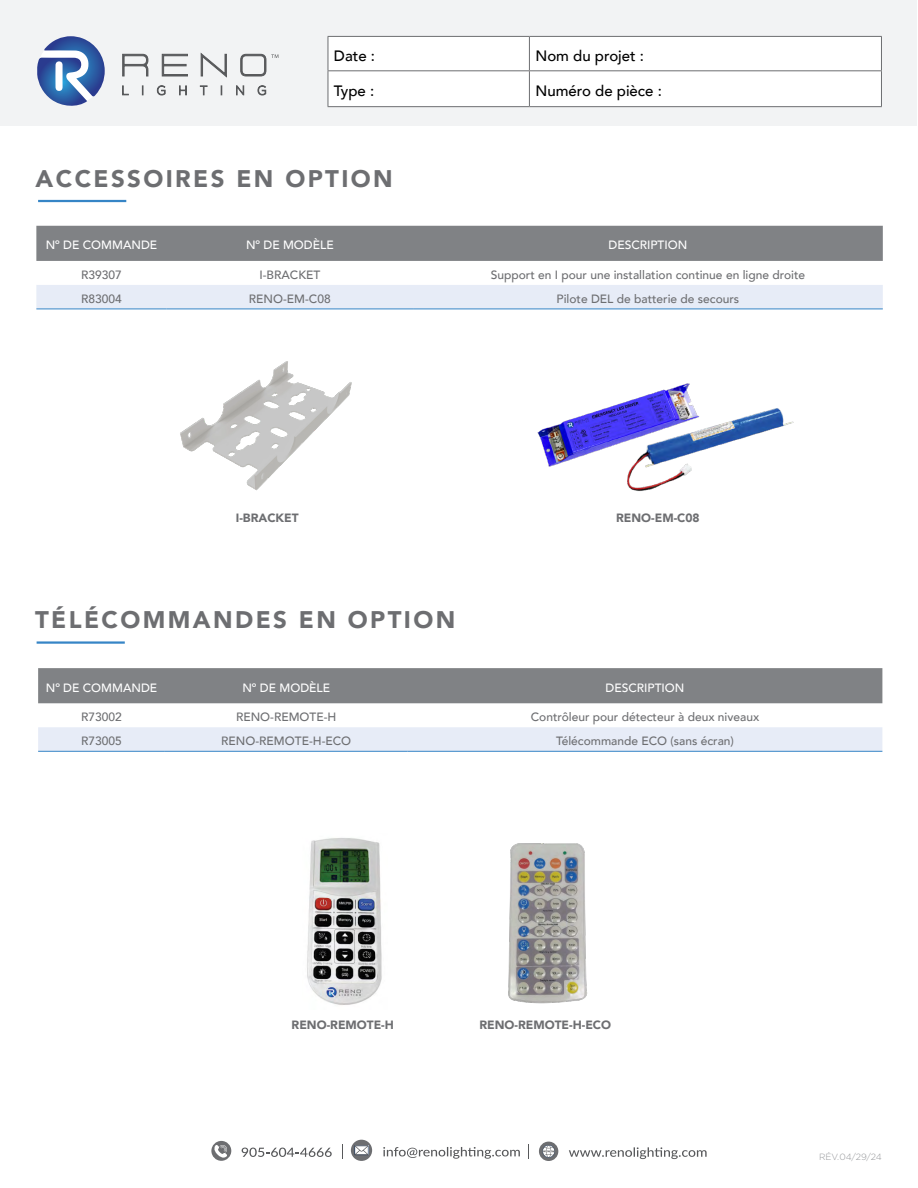
<style>
.page{position:relative;width:918px;height:1188px;background:#fff}
.page>*{position:absolute;margin:0;border:0;box-sizing:border-box;transform-origin:0 0}
.t1{font:900 24px "Avenir";letter-spacing:.1em;color:#6d6e71}
.t2{font:500 15px "Avenir";color:#000}
.t3{font:500 12px "Avenir";color:#6d6e71}
.t4{font:500 12px "Avenir";color:#fff}
.t5{font:900 12px "Avenir";color:#6d6e71}
.t6{font:300 9px "Gotham";letter-spacing:-.01em;color:#939598}
</style>
<div class="page">
<svg style="left:383px;top:1147px;width:137px;height:12px"></svg>
<div style="left:351px;top:1140px;width:21px;height:21px;background:#6d6e71;border-radius:50%"></div>
<svg style="left:354px;top:1145px;width:15px;height:10px"></svg>
<svg style="left:569px;top:1147px;width:138px;height:12px"></svg>
<div style="left:539px;top:1142px;width:19px;height:19px;background:#6d6e71;border-radius:50%"></div>
<svg style="left:542px;top:1145px;width:13px;height:13px"></svg>
<svg style="left:242px;top:1148px;width:90px;height:9px"></svg>
<div style="left:211px;top:1141px;width:20px;height:20px;background:#6d6e71;border-radius:50%"></div>
<svg style="left:213px;top:1145px;width:14px;height:13px"></svg>
<svg style="left:342px;top:1145px;width:1px;height:14px"></svg>
<svg style="left:528px;top:1145px;width:1px;height:14px"></svg>
<div style="left:1px;top:0;width:916px;height:126px;background:#f2f3f4"></div>
<div style="left:329px;top:37px;width:552px;height:69px;background:#fff"></div>
<hr style="left:328px;top:36px;width:201px;height:1px;background:#6d6e71">
<hr style="left:328px;top:37px;width:1px;height:33px;background:#6d6e71">
<hr style="left:529px;top:36px;width:353px;height:1px;background:#6d6e71">
<hr style="left:529px;top:37px;width:1px;height:33px;background:#6d6e71">
<hr style="left:881px;top:37px;width:1px;height:33px;background:#6d6e71">
<hr style="left:328px;top:70px;width:201px;height:1px;background:#6d6e71">
<hr style="left:328px;top:71px;width:1px;height:35px;background:#6d6e71">
<hr style="left:529px;top:70px;width:353px;height:1px;background:#6d6e71">
<hr style="left:529px;top:71px;width:1px;height:35px;background:#6d6e71">
<hr style="left:881px;top:71px;width:1px;height:35px;background:#6d6e71">
<hr style="left:328px;top:106px;width:201px;height:1px;background:#6d6e71">
<hr style="left:529px;top:106px;width:353px;height:1px;background:#6d6e71">
<svg style="left:122px;top:53px;width:27px;height:24px"></svg>
<svg style="left:161px;top:53px;width:27px;height:24px"></svg>
<svg style="left:200px;top:52px;width:27px;height:26px"></svg>
<svg style="left:122px;top:85px;width:7px;height:11px"></svg>
<svg style="left:156px;top:85px;width:10px;height:11px"></svg>
<svg style="left:179px;top:85px;width:8px;height:11px"></svg>
<svg style="left:200px;top:85px;width:8px;height:11px"></svg>
<svg style="left:236px;top:85px;width:9px;height:11px"></svg>
<svg style="left:257px;top:85px;width:10px;height:11px"></svg>
<svg style="left:37px;top:36px;width:68px;height:70px"></svg>
<svg style="left:240px;top:53px;width:38px;height:24px"></svg>
<hr style="left:38px;top:200px;width:88px;height:2px;background:#3685c6">
<div style="left:36px;top:226px;width:847px;height:35px;background:#808285"></div>
<div style="left:36px;top:285px;width:847px;height:24px;background:#e7ecf7"></div>
<hr style="left:36px;top:309px;width:131px;height:1px;background:#3685c6">
<hr style="left:167px;top:309px;width:246px;height:1px;background:#3685c6">
<hr style="left:413px;top:309px;width:470px;height:1px;background:#3685c6">
<img style="left:537px;top:383px;width:257px;height:108px">
<img style="left:180px;top:361px;width:172px;height:130px">
<hr style="left:37px;top:641px;width:88px;height:3px;background:#3685c6">
<img style="left:307px;top:838px;width:75px;height:167px">
<div style="left:38px;top:668px;width:844px;height:35px;background:#808285"></div>
<div style="left:38px;top:727px;width:844px;height:24px;background:#e7ecf7"></div>
<hr style="left:38px;top:751px;width:127px;height:1px;background:#3685c6">
<hr style="left:165px;top:751px;width:243px;height:1px;background:#3685c6">
<hr style="left:408px;top:751px;width:474px;height:1px;background:#3685c6">
<img style="left:508px;top:843px;width:79px;height:161px">
<p class="t2" style="left:334px;top:43px;width:43px">Date :</p>
<p class="t2" style="left:535px;top:43px;width:110px">Nom du projet :</p>
<p class="t2" style="left:334px;top:78px;width:42px">Type :</p>
<p class="t2" style="left:535px;top:78px;width:128px">Numéro de pièce :</p>
<h1 class="t1" style="left:36px;top:158px;width:359px">ACCESSOIRES EN OPTION</h1>
<p class="t4" style="left:46px;top:235px;width:113px">Nº DE COMMANDE</p>
<p class="t4" style="left:246px;top:235px;width:89px">Nº DE MODÈLE</p>
<p class="t4" style="left:609px;top:235px;width:80px">DESCRIPTION</p>
<p class="t3" style="left:81px;top:264px;width:42px">R39307</p>
<p class="t3" style="left:259px;top:264px;width:62px">I-BRACKET</p>
<p class="t3" style="left:491px;top:264px;width:316px">Support en I pour une installation continue en ligne droite</p>
<p class="t3" style="left:81px;top:288px;width:42px">R83004</p>
<p class="t3" style="left:249px;top:288px;width:83px">RENO-EM-C08</p>
<p class="t3" style="left:557px;top:288px;width:184px">Pilote DEL de batterie de secours</p>
<p class="t5" style="left:236px;top:508px;width:64px">I-BRACKET</p>
<p class="t5" style="left:616px;top:508px;width:85px">RENO-EM-C08</p>
<h1 class="t1" style="left:35px;top:599px;width:422px">TÉLÉCOMMANDES EN OPTION</h1>
<p class="t4" style="left:46px;top:677px;width:113px">Nº DE COMMANDE</p>
<p class="t4" style="left:242px;top:677px;width:89px">Nº DE MODÈLE</p>
<p class="t4" style="left:606px;top:677px;width:80px">DESCRIPTION</p>
<p class="t3" style="left:81px;top:707px;width:42px">R73002</p>
<p class="t3" style="left:236px;top:707px;width:102px">RENO-REMOTE-H</p>
<p class="t3" style="left:531px;top:707px;width:230px">Contrôleur pour détecteur à deux niveaux</p>
<p class="t3" style="left:81px;top:731px;width:42px">R73005</p>
<p class="t3" style="left:221px;top:731px;width:131px">RENO-REMOTE-H-ECO</p>
<p class="t3" style="left:556px;top:731px;width:179px">Télécommande ECO (sans écran)</p>
<p class="t5" style="left:292px;top:1015px;width:104px">RENO-REMOTE-H</p>
<p class="t5" style="left:479px;top:1015px;width:133px">RENO-REMOTE-H-ECO</p>
<p class="t6" style="left:819px;top:1152px;width:64px">RÉV. 04/29/24</p>
</div>
